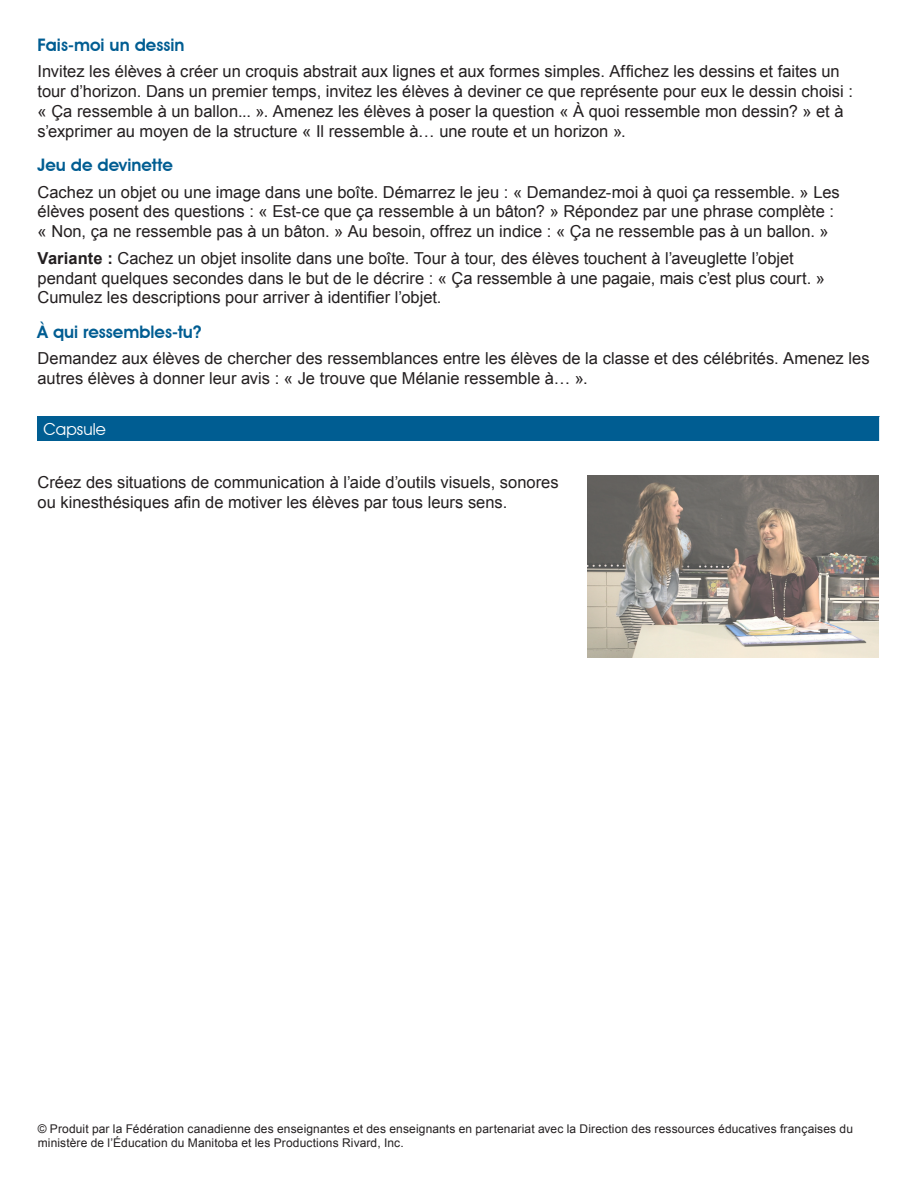
<style>
.page{position:relative;width:918px;height:1188px;background:#fff}
.page>*{position:absolute;margin:0;border:0;box-sizing:border-box;transform-origin:0 0}
.Subtitles{font:600 17.25px "Avant Garde IT Cby BT";color:#005d92}
.Bodytext{font:16.5px/19.8px "Arial";color:#231f20}
.Boxed_text{font:16.5px "Avant Garde IT Cby BT";letter-spacing:.005em;color:#fff}
.Bodytext-2{font:12px/14.4px "Arial";letter-spacing:.01em;color:#231f20}
.s1{font-weight:700}
</style>
<div class="page">
<div style="left:38px;top:416px;width:842px;height:25px;background:#005d92"></div>
<svg style="left:879px;top:416px;width:1px;height:25px"></svg>
<img style="left:587px;top:475px;width:292px;height:182px">
<p class="Subtitles" style="left:38px;top:34px;width:149px">Fais-moi un dessin</p>
<p class="Bodytext" style="left:38px;top:62px;width:817px">Invitez les élèves à créer un croquis abstrait aux lignes et aux formes simples. Affichez les dessins et faites un tour d’horizon. Dans un premier temps, invitez les élèves à deviner ce que représente pour eux le dessin choisi : « Ça ressemble à un ballon... ». Amenez les élèves à poser la question « À quoi ressemble mon dessin? » et à s’exprimer au moyen de la structure « Il ressemble à… une route et un horizon ».</p>
<p class="Subtitles" style="left:38px;top:155px;width:137px">Jeu de devinette</p>
<p class="Bodytext" style="left:38px;top:182px;width:804px">Cachez un objet ou une image dans une boîte. Démarrez le jeu : « Demandez-moi à quoi ça ressemble. » Les élèves posent des questions : « Est-ce que ça ressemble à un bâton? » Répondez par une phrase complète : « Non, ça ne ressemble pas à un bâton. » Au besoin, offrez un indice : « Ça ne ressemble pas à un ballon. »</p>
<p class="Bodytext" style="left:38px;top:248px;width:789px"><span class="s1">Variante :</span> Cachez un objet insolite dans une boîte. Tour à tour, des élèves touchent à l’aveuglette l’objet pendant quelques secondes dans le but de le décrire : « Ça ressemble à une pagaie, mais c’est plus court. »<br>Cumulez les descriptions pour arriver à identifier l’objet.</p>
<p class="Subtitles" style="left:38px;top:321px;width:165px">À qui ressembles-tu?</p>
<p class="Bodytext" style="left:38px;top:348px;width:833px">Demandez aux élèves de chercher des ressemblances entre les élèves de la classe et des célébrités. Amenez les autres élèves à donner leur avis : « Je trouve que Mélanie ressemble à… ».</p>
<p class="Boxed_text" style="left:44px;top:419px;width:64px">Capsule</p>
<p class="Bodytext" style="left:38px;top:472px;width:522px">Créez des situations de communication à l’aide d’outils visuels, sonores ou kinesthésiques afin de motiver les élèves par tous leurs sens.</p>
<p class="Bodytext-2" style="left:38px;top:1121px;width:817px">© Produit par la Fédération canadienne des enseignantes et des enseignants en partenariat avec la Direction des ressources éducatives françaises du ministère de l’Éducation du Manitoba et les Productions Rivard, Inc.</p>
</div>
